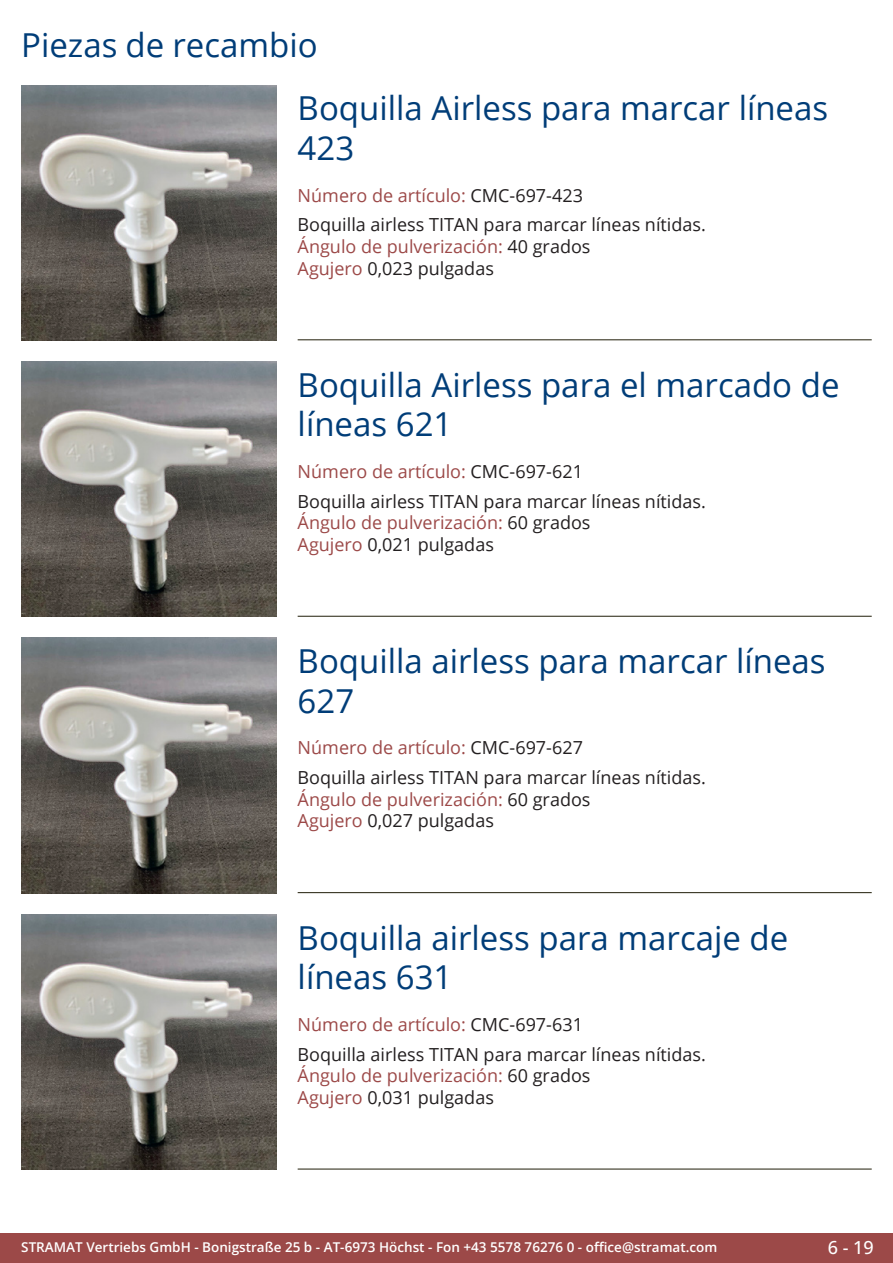
<style>
.page{position:relative;width:893px;height:1263px;background:#fff}
.page>*{position:absolute;margin:0;border:0;box-sizing:border-box;transform-origin:0 0}
.Produkttitel{font:33px/39.6px "Open Sans";color:#003d78}
.RastTitel{font:33px "Open Sans";color:#003d78}
.Beschreibung_Text{font:18px/21.6px "Open Sans";color:#231f20}
.TechDaten_Überschrif{font:18px "Open Sans";color:#9c4948}
.t1{font:500 18px "Open Sans";color:#fff}
.t2{font:600 13.5px "Open Sans";color:#fff}
.s1{color:#231f20}
.s2{color:#9c4948}
</style>
<div class="page">
<div style="left:0;top:1233px;width:893px;height:30px;background:#9c4948"></div>
<hr style="left:298px;top:340px;width:574px;height:1px;background:#201d08">
<hr style="left:298px;top:616px;width:574px;height:1px;background:#201d08">
<hr style="left:298px;top:892px;width:574px;height:1px;background:#201d08">
<hr style="left:298px;top:1169px;width:574px;height:1px;background:#201d08">
<img style="left:21px;top:85px;width:255px;height:255px">
<img style="left:21px;top:361px;width:255px;height:256px">
<img style="left:21px;top:638px;width:255px;height:255px">
<img style="left:21px;top:914px;width:255px;height:255px">
<p class="RastTitel" style="left:21px;top:22px;width:298px">Piezas de recambio</p>
<p class="Produkttitel" style="left:298px;top:88px;width:532px">Boquilla Airless para marcar líneas<br>423</p>
<p class="TechDaten_Überschrif" style="left:298px;top:183px;width:287px">Número de artículo: <span class="s1">CMC-697-423</span></p>
<p class="Beschreibung_Text" style="left:298px;top:214px;width:410px">Boquilla airless TITAN para marcar líneas nítidas.<br><span class="s2">Ángulo de pulverización:</span> 40 grados<br><span class="s2">Agujero</span> 0,023 pulgadas</p>
<p class="Produkttitel" style="left:298px;top:364px;width:543px">Boquilla Airless para el marcado de líneas 621</p>
<p class="TechDaten_Überschrif" style="left:298px;top:459px;width:287px">Número de artículo: <span class="s1">CMC-697-621</span></p>
<p class="Beschreibung_Text" style="left:298px;top:490px;width:410px">Boquilla airless TITAN para marcar líneas nítidas.<br><span class="s2">Ángulo de pulverización:</span> 60 grados<br><span class="s2">Agujero</span> 0,021 pulgadas</p>
<p class="Produkttitel" style="left:298px;top:640px;width:529px">Boquilla airless para marcar líneas<br>627</p>
<p class="TechDaten_Überschrif" style="left:298px;top:735px;width:287px">Número de artículo: <span class="s1">CMC-697-627</span></p>
<p class="Beschreibung_Text" style="left:298px;top:766px;width:410px">Boquilla airless TITAN para marcar líneas nítidas.<br><span class="s2">Ángulo de pulverización:</span> 60 grados<br><span class="s2">Agujero</span> 0,027 pulgadas</p>
<p class="Produkttitel" style="left:298px;top:917px;width:492px">Boquilla airless para marcaje de líneas 631</p>
<p class="TechDaten_Überschrif" style="left:298px;top:1012px;width:287px">Número de artículo: <span class="s1">CMC-697-631</span></p>
<p class="Beschreibung_Text" style="left:298px;top:1043px;width:410px">Boquilla airless TITAN para marcar líneas nítidas.<br><span class="s2">Ángulo de pulverización:</span> 60 grados<br><span class="s2">Agujero</span> 0,031 pulgadas</p>
<p class="t2" style="left:21px;top:1238px;width:698px">STRAMAT Vertriebs GmbH - Bonigstraße 25 b - AT-6973 Höchst - Fon +43 5578 76276 0 - office@stramat.com</p>
<p class="t1" style="left:828px;top:1234px;width:48px">6 - 19</p>
</div>
